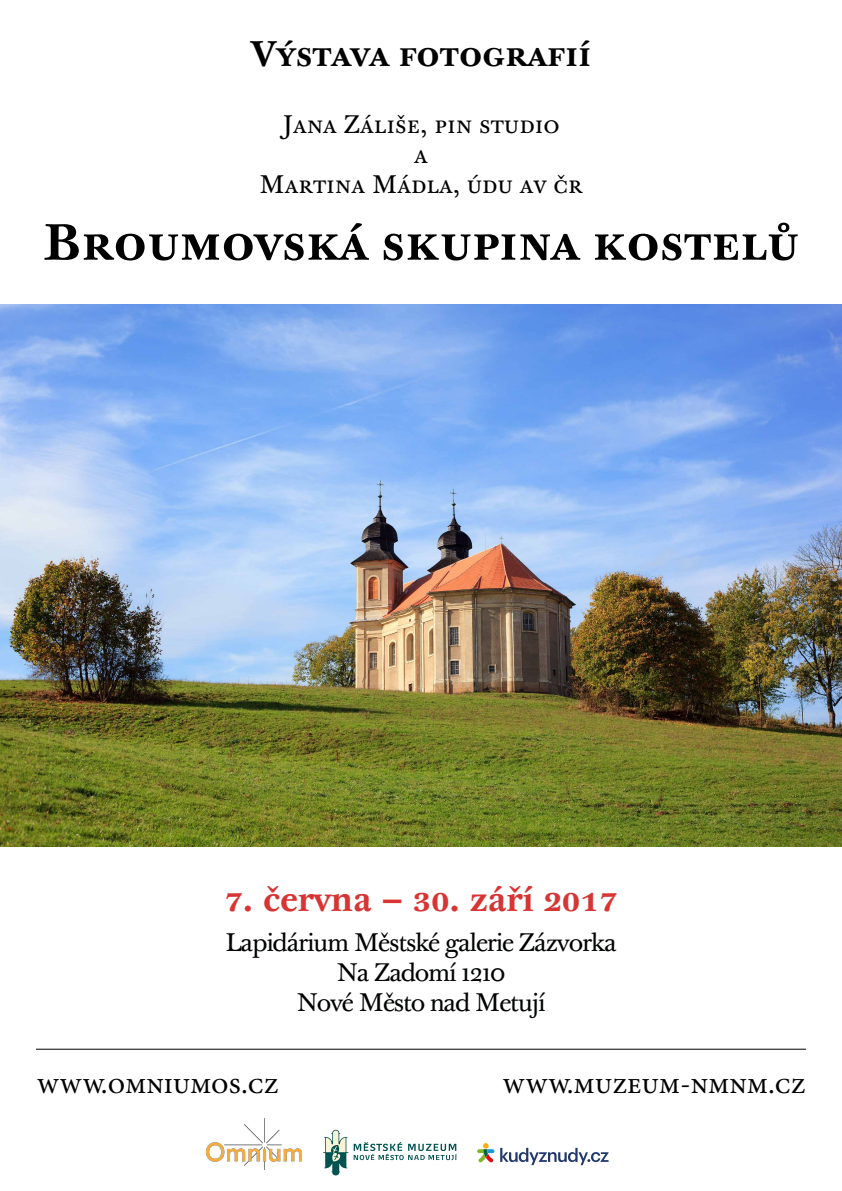
<style>
.page{position:relative;width:842px;height:1191px;background:#fff}
.page>*{position:absolute;margin:0;border:0;box-sizing:border-box;transform-origin:0 0}
.t1{font:700 50px "Baskerville 10 Pro";color:#000}
.t2{font:700 35px "Baskerville Ten Pro";color:#d73534}
.t3{font:700 35px "Baskerville 10 Pro";color:#000}
.t4{font:30px "Minion Pro";color:#000}
.t5{font:25px/30px "Baskerville Ten Pro";letter-spacing:-.05em;color:#010202;text-align:center}
.t6{font:25px/30px "Baskerville 10 Pro";color:#000;text-align:center}
</style>
<div class="page">
<img style="left:0;top:304px;width:842px;height:542px">
<hr style="left:36px;top:1048px;width:770px;height:1px;background:#000">
<img style="left:206px;top:1118px;width:96px;height:51px">
<svg style="left:323px;top:1129px;width:25px;height:46px"></svg>
<svg style="left:354px;top:1142px;width:103px;height:18px"></svg>
<svg style="left:500px;top:1147px;width:109px;height:18px"></svg>
<svg style="left:477px;top:1143px;width:17px;height:19px"></svg>
<h2 class="t3" style="left:250px;top:32px;width:342px">Výstava fotografií</h2>
<p class="t6" style="left:259px;top:111px;width:325px">Jana Záliše, pin studio<br>a<br>Martina Mádla, údu av čr</p>
<h1 class="t1" style="left:43px;top:211px;width:757px">Broumovská skupina kostelů</h1>
<h2 class="t2" style="left:224px;top:877px;width:395px">7. června – 30. září 2017</h2>
<p class="t5" style="left:225px;top:927px;width:393px">Lapidárium Městské galerie Zázvorka<br>Na Zadomí 1210<br>Nové Město nad Metují</p>
<p class="t4" style="left:37px;top:1063px;width:243px">www.omniumos.cz</p>
<p class="t4" style="left:503px;top:1063px;width:305px">www.muzeum-nmnm.cz</p>
</div>
